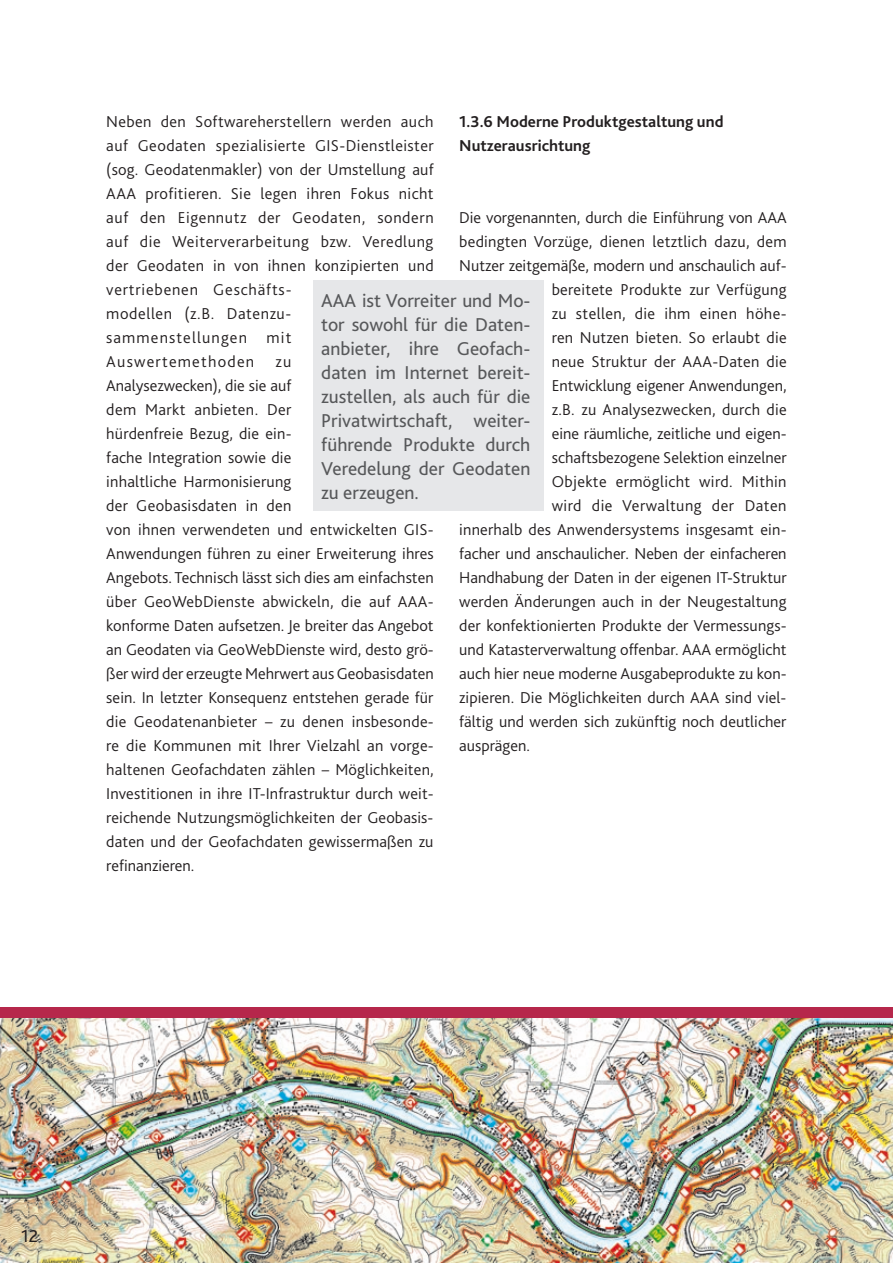
<style>
.page{position:relative;width:893px;height:1263px;background:#fff}
.page>*{position:absolute;margin:0;border:0;box-sizing:border-box;transform-origin:0 0}
.t1{font:19.5px/24px "Bliss 2";color:#57585a;text-align:justify}
.t2{font:18px "Bliss 2";color:#231f20}
.t3{font:300 16.5px/24px "Bliss 2";letter-spacing:.01em;color:#231f20}
.t4{font:700 16.5px/24px "Bliss 2";color:#231f20}
.t5{font:300 16.5px "Bliss 2";letter-spacing:.03em;color:#231f20}
</style>
<div class="page">
<div style="left:313px;top:281px;width:231px;height:230px;background:#e6e7e9"></div>
<img style="left:0;top:1017px;width:893px;height:246px">
<div style="left:0;top:1007px;width:893px;height:10px;background:#b6274b"></div>
<p class="t3" style="left:106px;top:109px;width:329px">Neben den Softwareherstellern werden auch auf Geodaten spezialisierte GIS-Dienstleister (sog. Geodatenmakler) von der U mstellung auf AAA profitieren. Sie legen ihren Fokus nicht auf den Eigennutz der Geodaten, sondern auf die Weiterverarbeitung bzw. Veredlung der Geodaten in von ihnen konzipierten und vertriebenen Geschäfts-<br>modellen (z.B. Datenzu&shy;sammenstellungen mit Auswertemethoden</p>
<p class="t4" style="left:459px;top:109px;width:266px">1.3.6 Moderne Produktgestaltung und<br>Nutzerausrichtung</p>
<p class="t3" style="left:459px;top:205px;width:329px">Die vorgenannten, durch die Einführung von AAA</p>
<p class="t3" style="left:459px;top:229px;width:329px">bedingten Vorzüge, dienen letztlich dazu, dem</p>
<p class="t3" style="left:459px;top:253px;width:329px">N utzer zeitgemäße, modern und anschaulich auf-</p>
<p class="t3" style="left:552px;top:277px;width:236px">bereitete Produkte zur Verfügung</p>
<p class="t3" style="left:552px;top:301px;width:236px">zu stellen, die ihm einen höhe-</p>
<p class="t3" style="left:552px;top:325px;width:236px">ren N utzen bieten. So erlaubt die</p>
<p class="t3" style="left:552px;top:349px;width:236px">neue Struktur der AAA-Daten die</p>
<p class="t3" style="left:552px;top:373px;width:236px">Entwicklung eigener Anwendungen,</p>
<p class="t3" style="left:552px;top:397px;width:236px">z.B. zu Analysezwecken, durch die</p>
<p class="t3" style="left:552px;top:421px;width:236px">eine räumliche, zeitliche und eigen-</p>
<p class="t3" style="left:552px;top:445px;width:236px">schaftsbezogene Selektion einzelner</p>
<p class="t3" style="left:552px;top:469px;width:236px">Objekte ermöglicht wird. M ithin</p>
<p class="t5" style="left:552px;top:495px;width:236px">wird die Verwaltung der Daten</p>
<p class="t3" style="left:459px;top:517px;width:329px">innerhalb des Anwendersystems insgesamt ein-</p>
<p class="t3" style="left:459px;top:541px;width:329px">facher und anschaulicher. Neben der einfacheren</p>
<p class="t3" style="left:459px;top:565px;width:329px">Handhabung der Daten in der eigenen IT-Struktur</p>
<p class="t3" style="left:459px;top:589px;width:329px">werden Änderungen auch in der Neugestaltung</p>
<p class="t3" style="left:459px;top:613px;width:329px">der konfektionierten Produkte der Vermessungs-</p>
<p class="t3" style="left:459px;top:637px;width:329px">und Katasterverwaltung offenbar. AAA ermöglicht</p>
<p class="t3" style="left:459px;top:661px;width:329px">auch hier neue moderne Ausgabeprodukte zu kon-</p>
<p class="t3" style="left:459px;top:685px;width:329px">zipieren. Die Möglichkeiten durch AAA sind viel-</p>
<p class="t3" style="left:459px;top:709px;width:329px">fältig und werden sich zukünftig noch deutlicher</p>
<p class="t3" style="left:459px;top:733px;width:72px">ausprägen.</p>
<p class="t1" style="left:321px;top:288px;width:211px">AAA ist Vorreiter und Mo&shy;tor sowohl für die Daten&shy;anbieter, ihre Geofach&shy;daten im Internet bereit&shy;zustellen, als auch für die Privatwirtschaft, weiter&shy;führende Produkte durch Veredelung der Geodaten zu erzeugen.</p>
<p class="t3" style="left:106px;top:349px;width:329px;text-indent:169px">zu<br>Analysezwecken), die sie auf<br>dem Markt anbieten. Der<br>hürdenfreie Bezug, die ein-<br>fache Integration sowie die<br>inhaltliche Harmonisierung<br>der Geobasisdaten in den<br>von ihnen verwendeten und entwickelten GIS-Anwendungen führen zu einer Erweiterung ihres Angebots. Technisch lässt sich dies am einfachsten über GeoWebDienste abwickeln, die auf AAA&shy;konforme Daten aufsetzen. Je breiter das Angebot an Geodaten via GeoWebDienste wird, desto grö&shy;ßer wird der erzeugte M ehrwert aus Geobasisdaten sein. In letzter Konsequenz entstehen gerade für die Geodatenanbieter – zu denen insbesonde&shy;re die Kommunen mit Ihrer Vielzahl an vorge&shy;haltenen Geofachdaten zählen – Möglichkeiten, Investitionen in ihre IT-Infrastruktur durch weit&shy;reichende N utzungsmöglichkeiten der Geobasis&shy;daten und der Geofachdaten gewissermaßen zu refinanzieren.</p>
<p class="t2" style="left:21px;top:1224px;width:18px">12</p>
</div>
